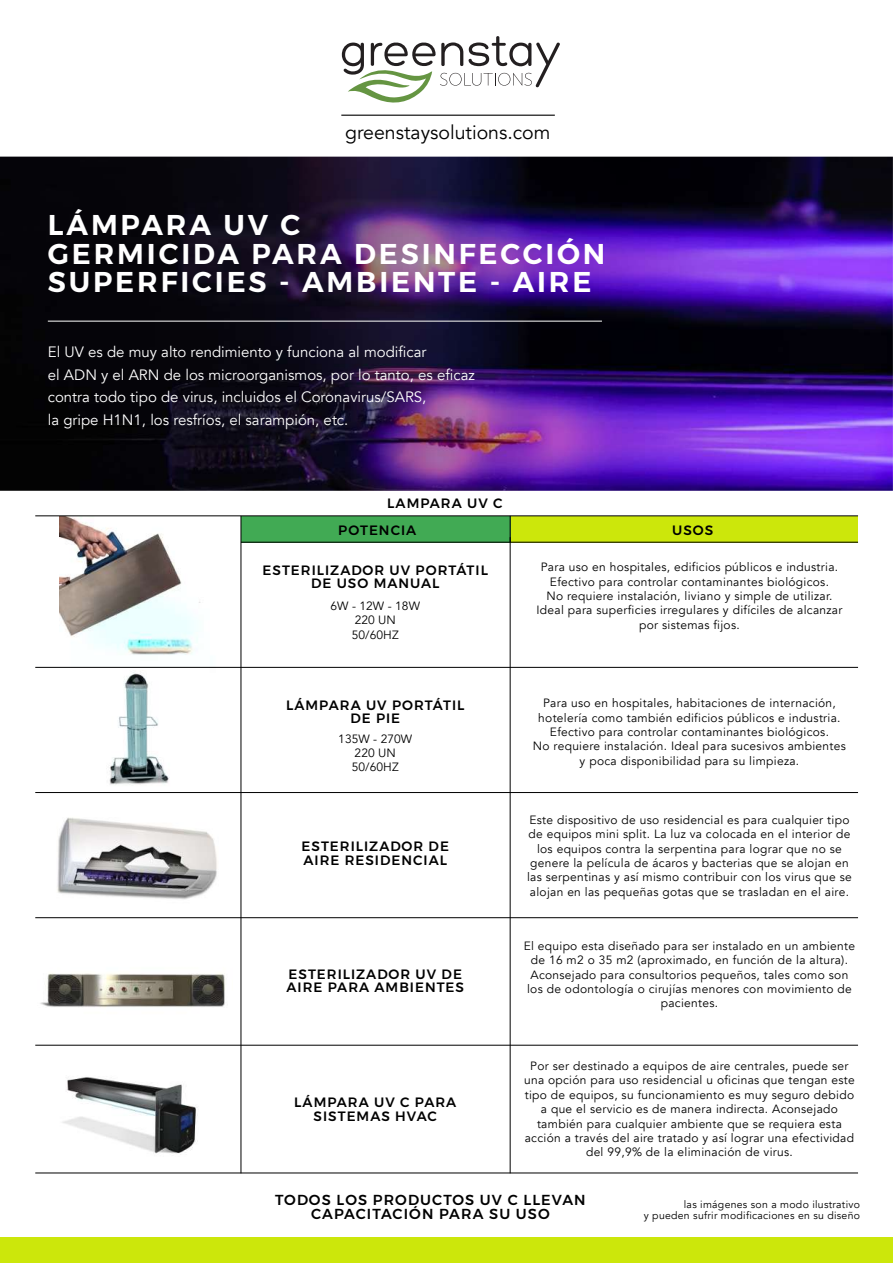
<style>
.page{position:relative;width:893px;height:1263px;background:#fff}
.page>*{position:absolute;margin:0;border:0;box-sizing:border-box;transform-origin:0 0}
.t1{font:600 28.5px/28.5px "Montserrat";letter-spacing:.1em;color:#fff}
.t2{font:19.5px "Avenir";color:#000}
.t3{font:15px/22.5px "Avenir";color:#fff}
.t4{font:500 14.4px/14.4px "Montserrat";letter-spacing:.075em;color:#000;text-align:center}
.t5{font:500 13.5px/13.5px "Montserrat";letter-spacing:.075em;color:#000;text-align:center}
.t6{font:12px/14.4px "Avenir";letter-spacing:.025em;color:#000;text-align:center}
.t7{font:12px/14.4px "Avenir";letter-spacing:.005em;color:#000;text-align:center}
.t8{font:10.5px/11.4px "Avenir";letter-spacing:.025em;color:#000;text-align:right}
</style>
<div class="page">
<img style="left:38px;top:918px;width:195px;height:127px">
<img style="left:46px;top:817px;width:182px;height:130px">
<img style="left:55px;top:1035px;width:161px;height:139px">
<img style="left:59px;top:516px;width:157px;height:151px">
<img style="left:109px;top:671px;width:61px;height:114px">
<img style="left:0;top:157px;width:893px;height:334px">
<div style="left:0;top:1237px;width:893px;height:26px;background:#cce70b"></div>
<hr style="left:341px;top:115px;width:214px;height:1px;background:#000">
<hr style="left:48px;top:321px;width:554px;height:1px;background:#fff">
<svg style="left:342px;top:36px;width:218px;height:67px"></svg>
<div style="left:510px;top:516px;width:348px;height:26px;background:#cce70b"></div>
<div style="left:241px;top:516px;width:269px;height:26px;background:#41aa54"></div>
<svg style="left:510px;top:516px;width:1px;height:21px"></svg>
<hr style="left:241px;top:542px;width:617px;height:1px;background:#000">
<hr style="left:241px;top:516px;width:1px;height:657px;background:#000">
<hr style="left:510px;top:537px;width:1px;height:636px;background:#000">
<hr style="left:35px;top:917px;width:823px;height:1px;background:#000">
<hr style="left:35px;top:1045px;width:823px;height:1px;background:#000">
<hr style="left:35px;top:1172px;width:823px;height:1px;background:#000">
<hr style="left:35px;top:792px;width:823px;height:1px;background:#000">
<hr style="left:35px;top:667px;width:823px;height:1px;background:#000">
<hr style="left:35px;top:515px;width:823px;height:1px;background:#000">
<h2 class="t2" style="left:345px;top:120px;width:207px">greenstaysolutions.com</h2>
<h1 class="t1" style="left:48px;top:211px;width:559px">LÁMPARA UV C<br>GERMICIDA PARA DESINFECCIÓN<br>SUPERFICIES - AMBIENTE - AIRE</h1>
<p class="t3" style="left:48px;top:341px;width:429px">El UV es de muy alto rendimiento y funciona al modificar<br>el ADN y el ARN de los microorganismos, por lo tanto, es eficaz contra todo tipo de virus, incluidos el Coronavirus/SARS,<br>la gripe H1N1, los resfríos, el sarampión, etc.</p>
<p class="t5" style="left:387px;top:496px;width:117px">LAMPARA UV C</p>
<p class="t5" style="left:338px;top:524px;width:80px">POTENCIA</p>
<p class="t5" style="left:672px;top:524px;width:43px">USOS</p>
<p class="t5" style="left:263px;top:563px;width:227px">ESTERILIZADOR UV PORTÁTIL<br>DE USO MANUAL</p>
<p class="t7" style="left:331px;top:599px;width:91px">6W - 12W - 18W<br>220 UN<br>50/60HZ</p>
<p class="t5" style="left:286px;top:698px;width:180px">LÁMPARA UV PORTÁTIL<br>DE PIE</p>
<p class="t7" style="left:338px;top:731px;width:75px">135W - 270W<br>220 UN<br>50/60HZ</p>
<p class="t5" style="left:302px;top:840px;width:149px;text-align:left">ESTERILIZADOR DE<br>AIRE RESIDENCIAL</p>
<p class="t5" style="left:286px;top:967px;width:179px;text-align:left">ESTERILIZADOR UV DE<br>AIRE PARA AMBIENTES</p>
<p class="t5" style="left:294px;top:1096px;width:164px">LÁMPARA UV C PARA<br>SISTEMAS HVAC</p>
<p class="t6" style="left:536px;top:560px;width:307px">Para uso en hospitales, edificios públicos e industria.<br>Efectivo para controlar contaminantes biológicos.<br>No requiere instalación, liviano y simple de utilizar.<br>Ideal para superficies irregulares y difíciles de alcanzar por sistemas fijos.</p>
<p class="t6" style="left:533px;top:696px;width:314px">Para uso en hospitales, habitaciones de internación, hotelería como también edificios públicos e industria.<br>Efectivo para controlar contaminantes biológicos.<br>No requiere instalación. Ideal para sucesivos ambientes y poca disponibilidad para su limpieza.</p>
<p class="t6" style="left:527px;top:813px;width:326px">Este dispositivo de uso residencial es para cualquier tipo de equipos mini split. La luz va colocada en el interior de los equipos contra la serpentina para lograr que no se genere la película de ácaros y bacterias que se alojan en las serpentinas y así mismo contribuir con los virus que se alojan en las pequeñas gotas que se trasladan en el aire.</p>
<p class="t6" style="left:524px;top:939px;width:333px">El equipo esta diseñado para ser instalado en un ambiente de 16 m2 o 35 m2 (aproximado, en función de la altura).<br>Aconsejado para consultorios pequeños, tales como son los de odontología o cirujías menores con movimiento de pacientes.</p>
<p class="t6" style="left:524px;top:1059px;width:332px">Por ser destinado a equipos de aire centrales, puede ser una opción para uso residencial u oficinas que tengan este tipo de equipos, su funcionamiento es muy seguro debido a que el servicio es de manera indirecta. Aconsejado también para cualquier ambiente que se requiera esta acción a través del aire tratado y así lograr una efectividad del 99,9% de la eliminación de virus.</p>
<p class="t4" style="left:275px;top:1193px;width:312px">TODOS LOS PRODUCTOS UV C LLEVAN<br>CAPACITACIÓN PARA SU USO</p>
<p class="t8" style="left:644px;top:1199px;width:218px">las imágenes son a modo ilustrativo<br>y pueden sufrir modificaciones en su diseño</p>
</div>
